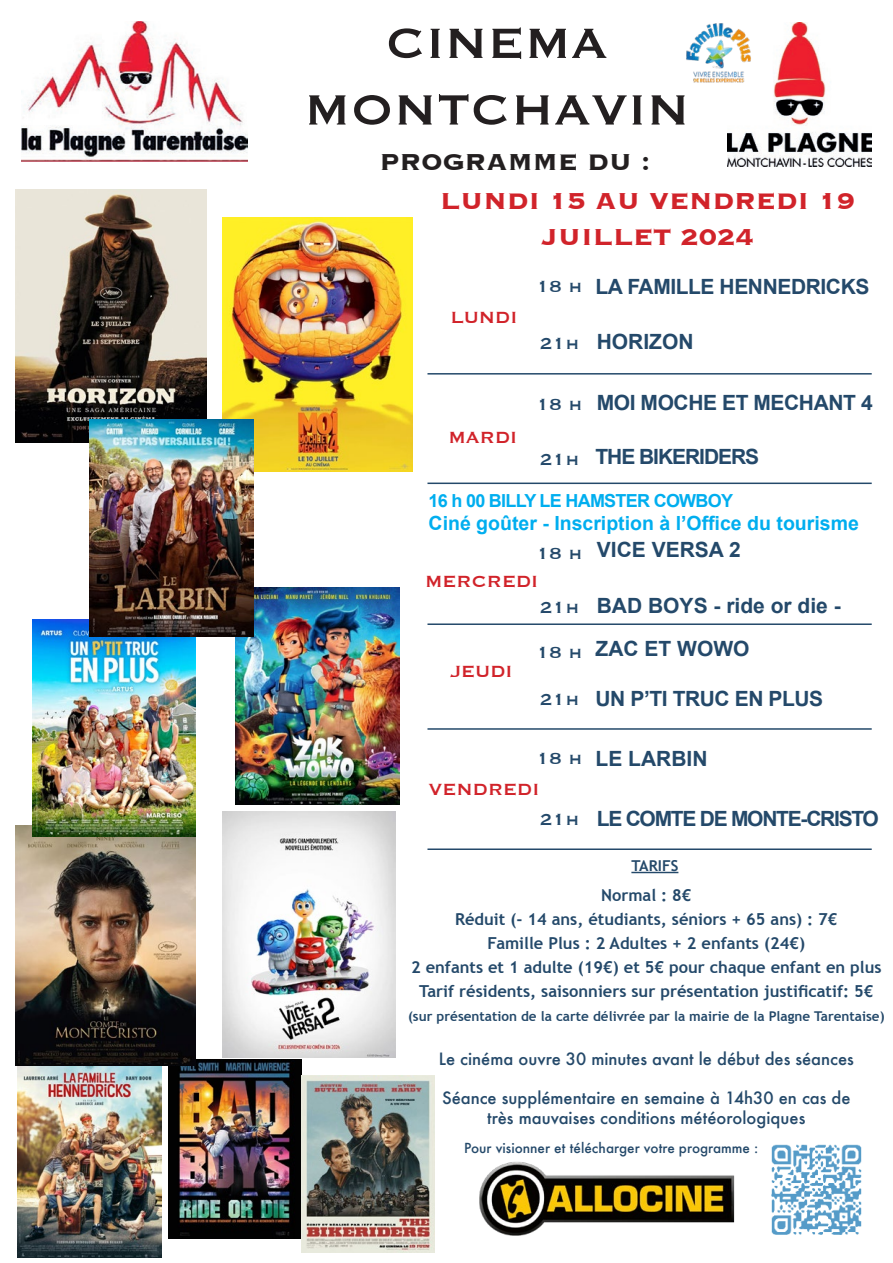
<style>
.page{position:relative;width:893px;height:1263px;background:#fff}
.page>*{position:absolute;margin:0;border:0;box-sizing:border-box;transform-origin:0 0}
.t1{font:55.5px/66.6px "Copperplate";color:#231f20;text-align:center}
.t2{font:700 30px/36px "Copperplate";color:#d1232a;text-align:center}
.t3{font:700 30px "Copperplate";color:#231f20}
.t4{font:700 21px "Arial";letter-spacing:-.02em;color:#24496a}
.t5{font:700 21px "Arial";color:#24496a}
.t6{font:21px "Copperplate";color:#d1232a}
.t7{font:21px "Copperplate";color:#24496a}
.t8{font:700 21px "Arial";letter-spacing:-.06em;color:#24496a}
.t9{font:700 21px "Arial";letter-spacing:-.05em;color:#24496a}
.t10{font:700 19.5px "Arial";color:#00aeef}
.t11{font:700 18px "Arial";letter-spacing:-.04em;color:#00aeef}
.t12{font:700 16.5px/24px "Trebuchet MS";color:#24496a;text-align:center}
.t13{font:500 16.5px/19.8px "Futura";color:#24496a;text-align:center}
.t14{font:700 15px "Trebuchet MS";color:#24496a}
.t15{font:700 13.5px "Trebuchet MS";color:#24496a}
.t16{font:500 13.5px "Futura";color:#24496a}
</style>
<div class="page">
<img style="left:169px;top:1059px;width:132px;height:179px">
<img style="left:17px;top:1065px;width:145px;height:192px">
<img style="left:21px;top:21px;width:226px;height:141px">
<img style="left:727px;top:22px;width:145px;height:145px">
<hr style="left:631px;top:872px;width:47px;height:1px;background:#24496a">
<hr style="left:427px;top:373px;width:445px;height:2px;background:#24496a">
<hr style="left:427px;top:483px;width:445px;height:1px;background:#24496a">
<hr style="left:427px;top:623px;width:445px;height:2px;background:#24496a">
<hr style="left:427px;top:728px;width:445px;height:2px;background:#24496a">
<hr style="left:427px;top:848px;width:445px;height:2px;background:#24496a">
<img style="left:479px;top:1161px;width:256px;height:75px">
<img style="left:771px;top:1144px;width:91px;height:91px">
<img style="left:686px;top:22px;width:67px;height:61px">
<img style="left:222px;top:812px;width:173px;height:246px">
<img style="left:16px;top:825px;width:180px;height:240px">
<img style="left:33px;top:620px;width:163px;height:217px">
<img style="left:16px;top:189px;width:190px;height:254px">
<img style="left:222px;top:218px;width:190px;height:254px">
<img style="left:301px;top:1076px;width:133px;height:176px">
<img style="left:235px;top:587px;width:164px;height:217px">
<img style="left:89px;top:419px;width:165px;height:217px">
<h1 class="t1" style="left:304px;top:7px;width:387px">CINEMA<br>MONTCHAVIN</h1>
<h2 class="t3" style="left:380px;top:143px;width:272px">PROGRAMME DU :</h2>
<h2 class="t2" style="left:440px;top:181px;width:416px">LUNDI 15 AU VENDREDI 19<br>JUILLET 2024</h2>
<p class="t6" style="left:451px;top:304px;width:68px">LUNDI</p>
<p class="t6" style="left:448px;top:424px;width:70px">MARDI</p>
<p class="t7" style="left:536px;top:273px;width:48px">18 h</p>
<p class="t7" style="left:540px;top:330px;width:41px">21h</p>
<p class="t4" style="left:595px;top:272px;width:275px">LA FAMILLE HENNEDRICKS</p>
<p class="t5" style="left:597px;top:327px;width:98px">HORIZON</p>
<p class="t7" style="left:536px;top:390px;width:48px">18 h</p>
<p class="t7" style="left:540px;top:446px;width:41px">21h</p>
<p class="t4" style="left:597px;top:389px;width:277px">MOI MOCHE ET MECHANT 4</p>
<p class="t9" style="left:595px;top:442px;width:165px">THE BIKERIDERS</p>
<p class="t11" style="left:429px;top:488px;width:306px">16 h 00 BILLY LE HAMSTER COWBOY</p>
<p class="t10" style="left:429px;top:510px;width:432px">Ciné goûter - Inscription à l’Office du tourisme</p>
<p class="t7" style="left:536px;top:539px;width:48px">18 h</p>
<p class="t6" style="left:425px;top:567px;width:115px">MERCREDI</p>
<p class="t7" style="left:540px;top:593px;width:41px">21h</p>
<p class="t6" style="left:451px;top:658px;width:63px">JEUDI</p>
<p class="t7" style="left:536px;top:638px;width:48px">18 h</p>
<p class="t7" style="left:540px;top:686px;width:41px">21h</p>
<p class="t5" style="left:597px;top:536px;width:145px">VICE VERSA 2</p>
<p class="t5" style="left:597px;top:592px;width:245px">BAD BOYS - ride or die -</p>
<p class="t5" style="left:595px;top:635px;width:155px">ZAC ET WOWO</p>
<p class="t4" style="left:595px;top:685px;width:229px">UN P’TI TRUC EN PLUS</p>
<p class="t7" style="left:536px;top:745px;width:48px">18 h</p>
<p class="t6" style="left:429px;top:776px;width:112px">VENDREDI</p>
<p class="t7" style="left:540px;top:806px;width:41px">21h</p>
<p class="t5" style="left:595px;top:745px;width:113px">LE LARBIN</p>
<p class="t8" style="left:597px;top:804px;width:284px">LE COMTE DE MONTE-CRISTO</p>
<p class="t14" style="left:631px;top:856px;width:48px">TARIFS</p>
<p class="t12" style="left:411px;top:883px;width:472px">Normal : 8€<br>Réduit (- 14 ans, étudiants, séniors + 65 ans) : 7€<br>Famille Plus : 2 Adultes + 2 enfants (24€)<br>2 enfants et 1 adulte (19€) et 5€ pour chaque enfant en plus Tarif résidents, saisonniers sur présentation justificatif: 5€</p>
<p class="t15" style="left:408px;top:1007px;width:478px">(sur présentation de la carte délivrée par la mairie de la Plagne Tarentaise)</p>
<p class="t13" style="left:439px;top:1048px;width:417px">Le cinéma ouvre 30 minutes avant le début des séances</p>
<p class="t13" style="left:442px;top:1088px;width:410px">Séance supplémentaire en semaine à 14h30 en cas de très mauvaises conditions météorologiques</p>
<p class="t16" style="left:464px;top:1138px;width:296px">Pour visionner et télécharger votre programme :</p>
</div>
